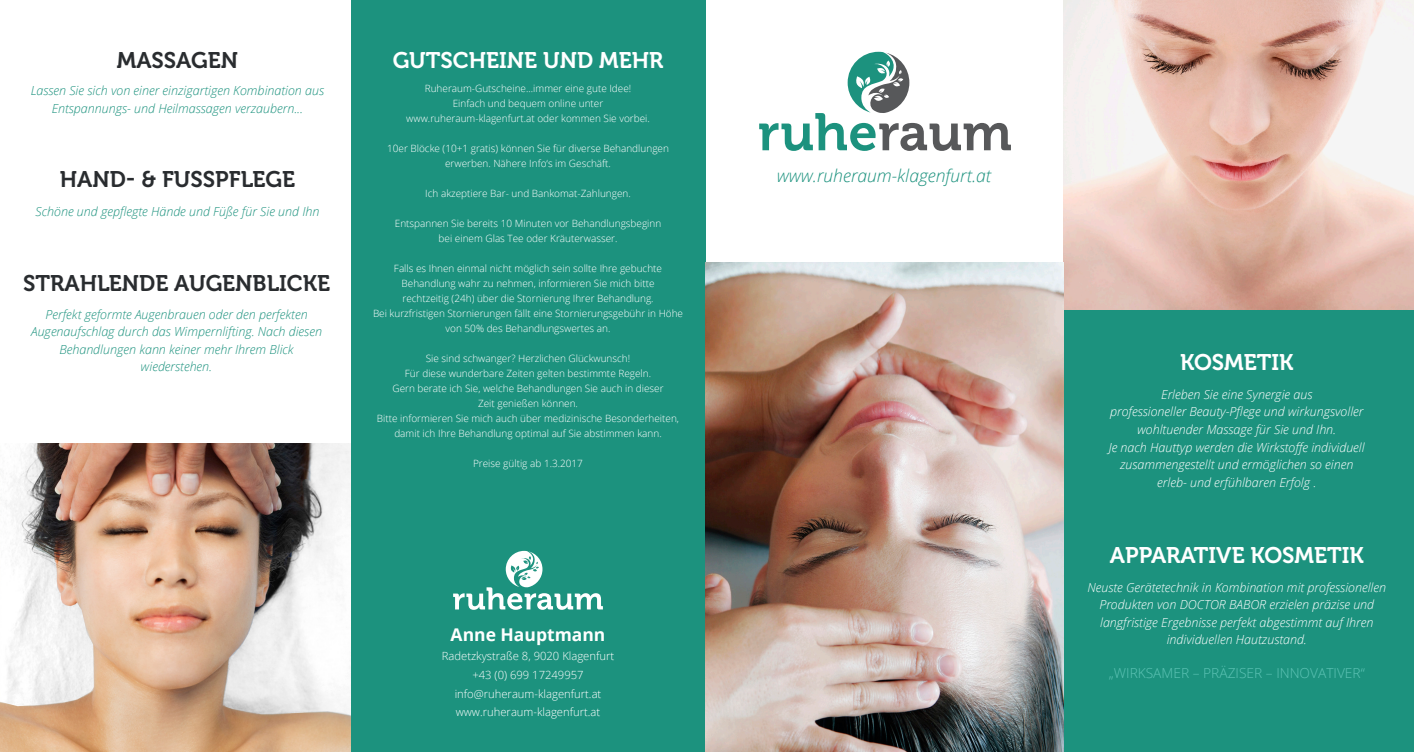
<style>
.page{position:relative;width:1414px;height:752px;background:#fff}
.page>*{position:absolute;margin:0;border:0;box-sizing:border-box;transform-origin:0 0}
.t1{font:22.5px "Museo 700";color:#292c2f}
.t2{font:22.5px "Museo 700";color:#fff}
.t3{font:italic 300 17.5px "Open Sans";color:#1c927e}
.t4{font:700 17.5px "Open Sans";color:#fff}
.t5{font:300 13.75px "Open Sans";color:#5fc4b6}
.t6{font:italic 300 12.5px/17.5px "Open Sans";color:#fff;text-align:center}
.t7{font:italic 300 12.5px/17.5px "Open Sans";color:#1c927e;text-align:center}
.t8{font:300 11.25px "Open Sans";color:#fff}
.t9{font:300 10px/15px "Open Sans";color:#fff;text-align:center}
</style>
<div class="page">
<div style="left:1063px;top:0;width:351px;height:751px;background:#1c927e"></div>
<svg style="left:759px;top:52px;width:252px;height:99px"></svg>
<div style="left:351px;top:0;width:354px;height:751px;background:#1c927e"></div>
<svg style="left:453px;top:550px;width:150px;height:59px"></svg>
<img style="left:1063px;top:0;width:351px;height:309px">
<img style="left:705px;top:262px;width:358px;height:489px">
<img style="left:0;top:443px;width:351px;height:308px">
<p class="t1" style="left:117px;top:48px;width:123px">MASSAGEN</p>
<p class="t7" style="left:31px;top:81px;width:295px">Lassen Sie sich von einer einzigartigen Kombination aus<br>Entspannungs- und Heilmassagen verzaubern...</p>
<p class="t1" style="left:60px;top:167px;width:237px">HAND- &amp; FUSSPFLEGE</p>
<p class="t7" style="left:36px;top:202px;width:285px">Schöne und gepflegte Hände und Füße für Sie und Ihn</p>
<p class="t1" style="left:23px;top:270px;width:309px">STRAHLENDE AUGENBLICKE</p>
<p class="t7" style="left:46px;top:305px;width:264px">Perfekt geformte Augenbrauen oder den perfekten</p>
<p class="t7" style="left:31px;top:322px;width:292px">Augenaufschlag durch das Wimpernlifting. Nach diesen<br>Behandlungen kann keiner mehr Ihrem Blick</p>
<p class="t7" style="left:141px;top:357px;width:73px">wiederstehen.</p>
<p class="t2" style="left:393px;top:48px;width:272px">GUTSCHEINE UND MEHR</p>
<p class="t9" style="left:406px;top:80px;width:245px">Ruheraum-Gutscheine...immer eine gute Idee!<br>Einfach und bequem online unter www.ruheraum-klagenfurt.at oder kommen Sie vorbei.</p>
<p class="t9" style="left:387px;top:140px;width:283px">10er Blöcke (10+1 gratis) können Sie für diverse Behandlungen</p>
<p class="t9" style="left:445px;top:155px;width:167px">erwerben. Nähere Info‘s im Geschäft.</p>
<p class="t9" style="left:425px;top:185px;width:207px">Ich akzeptiere Bar- und Bankomat-Zahlungen.</p>
<p class="t9" style="left:395px;top:215px;width:268px">Entspannen Sie bereits 10 Minuten vor Behandlungsbeginn bei einem Glas Tee oder Kräuterwasser.</p>
<p class="t9" style="left:373px;top:260px;width:312px">Falls es Ihnen einmal nicht möglich sein sollte Ihre gebuchte Behandlung wahr zu nehmen, informieren Sie mich bitte<br>rechtzeitig (24h) über die Stornierung Ihrer Behandlung.<br>Bei kurzfristigen Stornierungen fällt eine Stornierungsgebühr in Höhe von 50% des Behandlungswertes an.</p>
<p class="t9" style="left:377px;top:350px;width:304px">Sie sind schwanger? Herzlichen Glückwunsch!<br>Für diese wunderbare Zeiten gelten bestimmte Regeln.<br>Gern berate ich Sie, welche Behandlungen Sie auch in dieser<br>Zeit genießen können.<br>Bitte informieren Sie mich auch über medizinische Besonderheiten, damit ich Ihre Behandlung optimal auf Sie abstimmen kann.</p>
<p class="t9" style="left:473px;top:455px;width:111px">Preise gültig ab 1.3.2017</p>
<p class="t4" style="left:451px;top:622px;width:156px">Anne Hauptmann</p>
<p class="t8" style="left:442px;top:648px;width:174px">Radetzkystraße 8, 9020 Klagenfurt</p>
<p class="t8" style="left:472px;top:666px;width:113px">+43 (0) 699 17249957</p>
<p class="t8" style="left:455px;top:685px;width:148px">info@ruheraum-klagenfurt.at</p>
<p class="t8" style="left:456px;top:704px;width:146px">www.ruheraum-klagenfurt.at</p>
<p class="t3" style="left:777px;top:164px;width:215px">www.ruheraum-klagenfurt.at</p>
<p class="t2" style="left:1180px;top:349px;width:115px">KOSMETIK</p>
<p class="t6" style="left:1110px;top:385px;width:255px">Erleben Sie eine Synergie aus<br>professioneller Beauty-Pflege und wirkungsvoller</p>
<p class="t6" style="left:1109px;top:420px;width:257px">wohltuender Massage für Sie und Ihn.<br>Je nach Hauttyp werden die Wirkstoffe individuell</p>
<p class="t6" style="left:1120px;top:455px;width:235px">zusammengestellt und ermöglichen so einen</p>
<p class="t6" style="left:1157px;top:472px;width:161px">erleb- und erfühlbaren Erfolg .</p>
<p class="t2" style="left:1110px;top:542px;width:255px">APPARATIVE KOSMETIK</p>
<p class="t6" style="left:1087px;top:577px;width:300px">Neuste Gerätetechnik in Kombination mit professionellen<br>Produkten von DOCTOR BABOR erzielen präzise und langfristige Ergebnisse perfekt abgestimmt auf Ihren</p>
<p class="t6" style="left:1166px;top:630px;width:142px">individuellen Hautzustand.</p>
<p class="t5" style="left:1109px;top:663px;width:258px">„WIRKSAMER – PRÄZISER – INNOVATIVER“</p>
</div>
